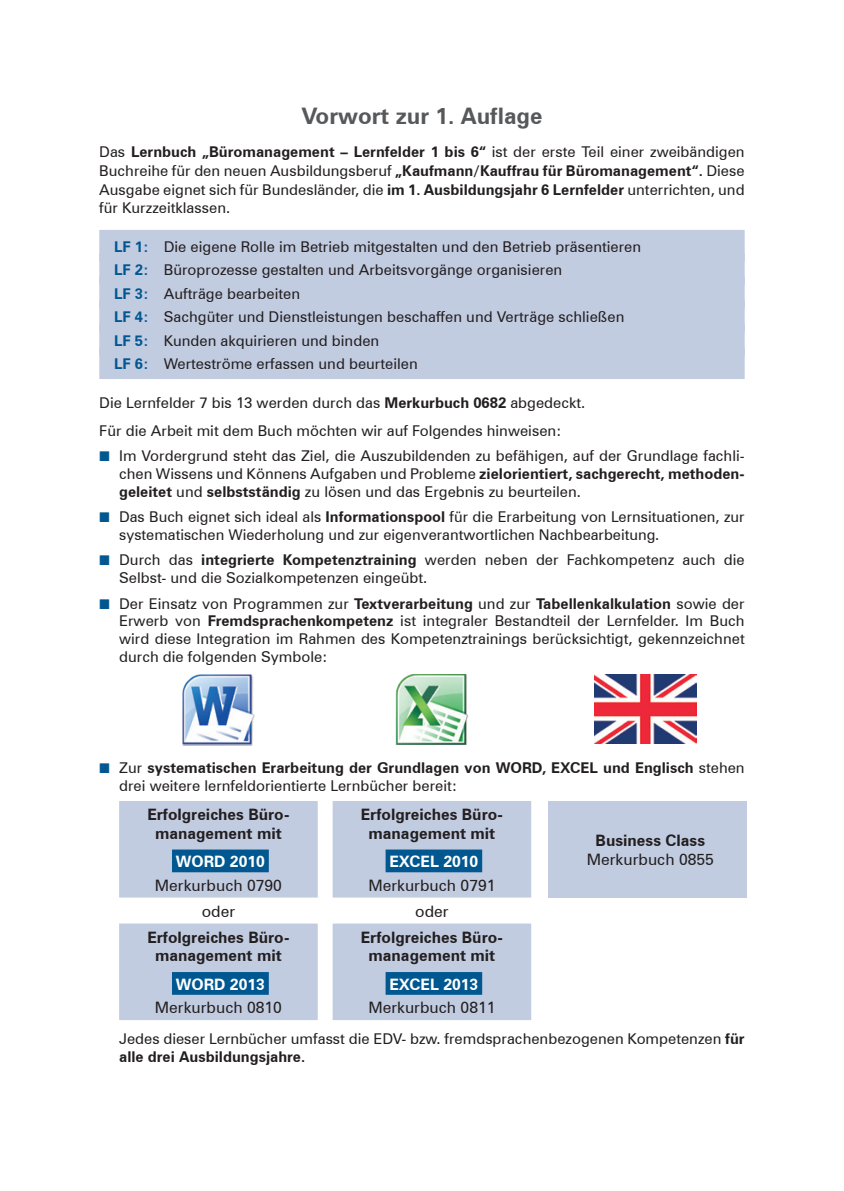
<style>
.page{position:relative;width:844px;height:1191px;background:#fff}
.page>*{position:absolute;margin:0;border:0;box-sizing:border-box;transform-origin:0 0}
.Vorwort{font:700 22.75px "Zurich BT";color:#57585a}
.Fliesstext{font:700 15.75px/18.6px "Zurich BT";color:#231f20;text-align:center}
.Fliesstext-2{font:15.75px/18.6px "Zurich BT";color:#231f20;text-align:center}
.Fliesstext-3{font:700 15.75px "Zurich BT";color:#fff}
.Fliesstext-4{font:14.88px/17.8px "Zurich BT";color:#231f20;text-align:justify}
.t1{font:700 14.88px/17.8px "Zurich BT";color:#231f20}
.s1{font-weight:700}
.s2{font-weight:700;color:#015891}
.s3{font-family:"Uni Math";font-size:14px;color:#015891}
.s4{font-family:"Uni Math";font-weight:400;font-size:14px;color:#015891}
.s5{font-weight:400}
</style>
<div class="page">
<div style="left:99px;top:230px;width:645px;height:31px;background:#c2cce1"></div>
<div style="left:99px;top:253px;width:645px;height:32px;background:#c2cce1"></div>
<div style="left:99px;top:277px;width:645px;height:31px;background:#c2cce1"></div>
<div style="left:99px;top:300px;width:645px;height:32px;background:#c2cce1"></div>
<div style="left:99px;top:324px;width:645px;height:31px;background:#c2cce1"></div>
<div style="left:99px;top:347px;width:645px;height:32px;background:#c2cce1"></div>
<img style="left:182px;top:674px;width:72px;height:71px">
<img style="left:395px;top:674px;width:73px;height:70px">
<img style="left:594px;top:674px;width:102px;height:69px">
<svg style="left:119px;top:801px;width:198px;height:219px;background:#c9d2e4"></svg>
<svg style="left:332px;top:801px;width:199px;height:219px;background:#c9d2e4"></svg>
<div style="left:172px;top:849px;width:97px;height:23px;background:#015891"></div>
<div style="left:385px;top:849px;width:97px;height:23px;background:#015891"></div>
<div style="left:548px;top:801px;width:199px;height:96px;background:#c2cce1"></div>
<div style="left:172px;top:972px;width:97px;height:22px;background:#015891"></div>
<div style="left:385px;top:972px;width:97px;height:22px;background:#015891"></div>
<p class="Vorwort" style="left:301px;top:102px;width:243px">Vorwort zur 1. Auflage</p>
<p class="Fliesstext-4" style="left:99px;top:143px;width:646px;line-height:18.6px">Das <span class="s1">Lernbuch „Büromanagement – Lernfelder 1 bis 6“</span> ist der erste Teil einer zweibändigen Buchreihe für den neuen Ausbildungsberuf <span class="s1">„Kaufmann/Kauffrau für Büromanagement“.</span> Diese Ausgabe eignet sich für Bundesländer, die <span class="s1">im 1. Ausbildungsjahr 6 Lernfelder</span> unterrichten, und für Kurzzeitklassen.</p>
<p class="Fliesstext-4" style="left:114px;top:237px;width:528px"><span class="s2">LF 1:</span> Die eigene Rolle im Betrieb mitgestalten und den Betrieb präsentieren</p>
<p class="Fliesstext-4" style="left:114px;top:261px;width:449px"><span class="s2">LF 2:</span> Büroprozesse gestalten und Arbeitsvorgänge organisieren</p>
<p class="Fliesstext-4" style="left:114px;top:284px;width:187px"><span class="s2">LF 3:</span> Aufträge bearbeiten</p>
<p class="Fliesstext-4" style="left:114px;top:308px;width:511px"><span class="s2">LF 4:</span> Sachgüter und Dienstleistungen beschaffen und Verträge schließen</p>
<p class="Fliesstext-4" style="left:114px;top:331px;width:266px"><span class="s2">LF 5:</span> Kunden akquirieren und binden</p>
<p class="Fliesstext-4" style="left:114px;top:355px;width:305px"><span class="s2">LF 6:</span> Werteströme erfassen und beurteilen</p>
<p class="Fliesstext-4" style="left:99px;top:393px;width:487px">Die Lernfelder 7 bis 13 werden durch das <span class="s1">Merkurbuch 0682</span> abgedeckt.</p>
<p class="Fliesstext-4" style="left:99px;top:421px;width:464px">Für die Arbeit mit dem Buch möchten wir auf Folgendes hinweisen:</p>
<p class="Fliesstext-4" style="left:119px;top:447px;width:627px;text-indent:-20px"><span class="s3">■</span> Im Vordergrund steht das Ziel, die Auszubildenden zu befähigen, auf der Grundlage fachli&shy;chen Wissens und Könnens Aufgaben und Probleme <span class="s1">zielorientiert, sachgerecht, methoden&shy;geleitet</span> und <span class="s1">selbstständig</span> zu lösen und das Ergebnis zu beurteilen.</p>
<p class="Fliesstext-4" style="left:119px;top:508px;width:627px;text-indent:-20px"><span class="s3">■</span> Das Buch eignet sich ideal als <span class="s1">Informationspool</span> für die Erarbeitung von Lernsituationen, zur systematischen Wiederholung und zur eigenverantwortlichen Nachbearbeitung.</p>
<p class="Fliesstext-4" style="left:119px;top:551px;width:627px;text-indent:-20px"><span class="s3">■</span> Durch das <span class="s1">integrierte Kompetenztraining</span> werden neben der Fachkompetenz auch die<br>Selbst- und die Sozialkompetenzen eingeübt.</p>
<p class="Fliesstext-4" style="left:119px;top:594px;width:627px;text-indent:-20px"><span class="s3">■</span> Der Einsatz von Programmen zur <span class="s1">Textverarbeitung</span> und zur <span class="s1">Tabellenkalkulation</span> sowie der Erwerb von <span class="s1">Fremdsprachenkompetenz</span> ist integraler Bestandteil der Lernfelder. Im Buch wird diese Integration im Rahmen des Kompetenztrainings berücksichtigt, gekennzeichnet durch die folgenden Symbole:</p>
<p class="t1" style="left:119px;top:759px;width:627px;text-indent:-20px"><span class="s4">■</span> <span class="s5">Zur</span> systematischen Erarbeitung der Grundlagen von WORD, EXCEL und Englisch <span class="s5">stehen drei weitere lernfeldorientierte Lernbücher bereit:</span></p>
<p class="Fliesstext" style="left:147px;top:805px;width:144px">Erfolgreiches Büro&shy;management mit</p>
<p class="Fliesstext-3" style="left:176px;top:852px;width:90px">WORD 2010</p>
<p class="Fliesstext-2" style="left:155px;top:875px;width:129px">Merkurbuch 0790</p>
<p class="Fliesstext" style="left:361px;top:805px;width:144px">Erfolgreiches Büro&shy;management mit</p>
<p class="Fliesstext-3" style="left:389px;top:852px;width:90px">EXCEL 2010</p>
<p class="Fliesstext-2" style="left:368px;top:875px;width:129px">Merkurbuch 0791</p>
<p class="Fliesstext-2" style="left:586px;top:831px;width:129px"><span class="s1">Business Class<br></span>Merkurbuch 0855</p>
<p class="Fliesstext-2" style="left:202px;top:901px;width:35px">oder</p>
<p class="Fliesstext-2" style="left:415px;top:901px;width:35px">oder</p>
<p class="Fliesstext" style="left:147px;top:927px;width:144px">Erfolgreiches Büro&shy;management mit</p>
<p class="Fliesstext-3" style="left:176px;top:974px;width:90px">WORD 2013</p>
<p class="Fliesstext-2" style="left:155px;top:998px;width:129px">Merkurbuch 0810</p>
<p class="Fliesstext" style="left:361px;top:927px;width:144px">Erfolgreiches Büro&shy;management mit</p>
<p class="Fliesstext-3" style="left:389px;top:974px;width:90px">EXCEL 2013</p>
<p class="Fliesstext-2" style="left:368px;top:998px;width:129px">Merkurbuch 0811</p>
<p class="Fliesstext-4" style="left:119px;top:1029px;width:627px;line-height:18.6px">Jedes dieser Lernbücher umfasst die EDV- bzw. fremdsprachenbezogenen Kompetenzen <span class="s1">für alle drei Ausbildungsjahre.</span></p>
</div>
